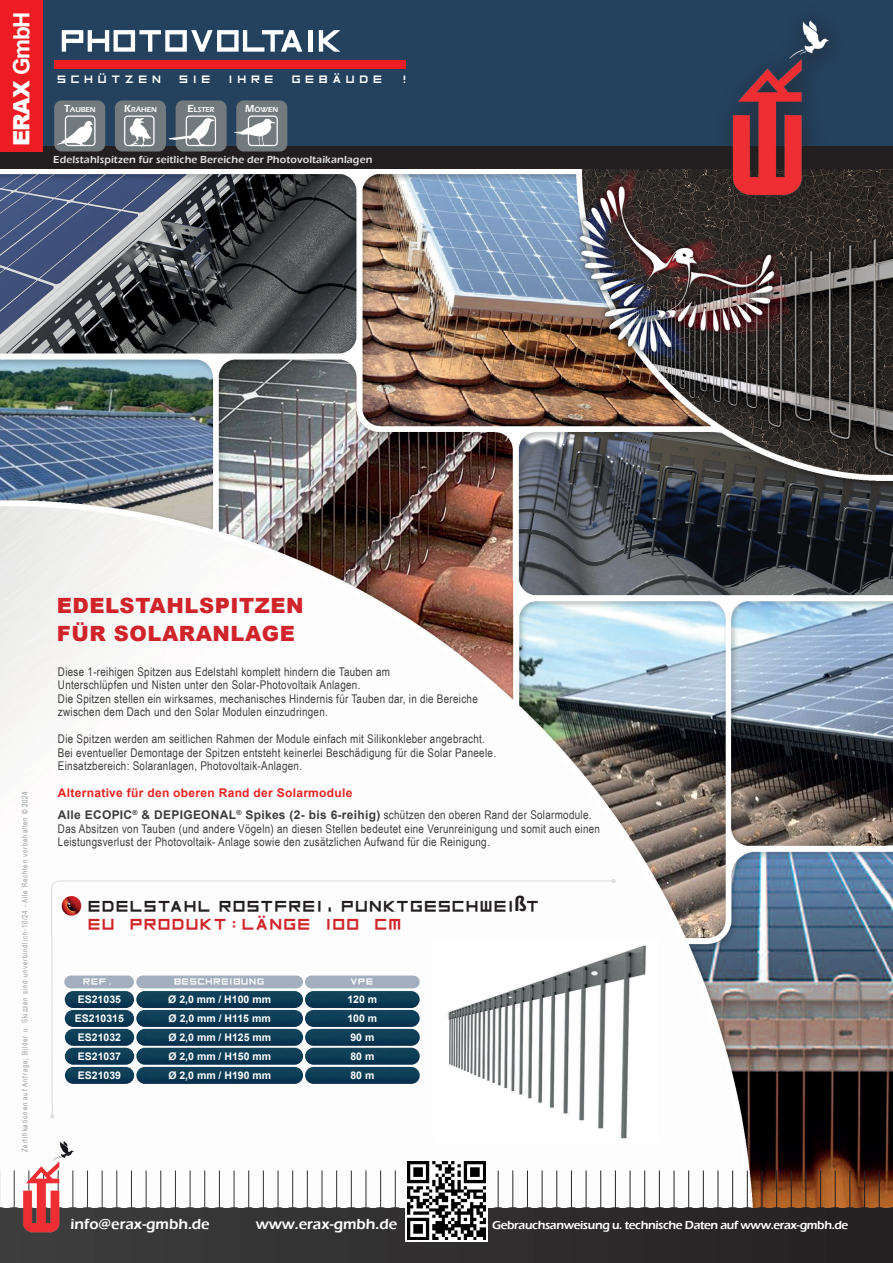
<style>
.page{position:relative;width:893px;height:1263px;background:#fff}
.page>*{position:absolute;margin:0;border:0;box-sizing:border-box;transform-origin:0 0}
.t1{font:69px "Inversionz Unboxed";letter-spacing:-.25em;color:#fff}
.t2{font:34.5px "Inversionz Unboxed";letter-spacing:-.22em;color:#231f20}
.t3{font:34.5px "Inversionz Unboxed";letter-spacing:-.22em;color:#d1232a}
.t4{font:24px "Inversionz Unboxed";letter-spacing:-.06em;color:#fff}
.t5{font:900 22.5px "Arial";color:#fff}
.t6{font:900 21px/28.5px "Arial";letter-spacing:.025em;color:#d1232a}
.t7{font:19.5px "Inversionz Unboxed";letter-spacing:-.22em;color:#fff}
.t8{font:600 15px "Eras ITC";color:#fff}
.t9{font:12px/13.5px "Arial Narrow";letter-spacing:.025em;color:#3b3c3b}
.t10{font:700 12px/22.5px "Arial";letter-spacing:.025em;color:#3b3c3b}
.t11{font:600 12px "Eras ITC";letter-spacing:-.03em;color:#fff}
.t12{font:700 10.5px "Arial";color:#fff}
.t13{font:600 10.5px "Eras ITC";letter-spacing:.01em;color:#e0e1df}
.t14{font:7.5px "Arial Narrow";letter-spacing:.1em;color:#989999}
.t15{font:600 7.35px "Eras ITC";letter-spacing:-.015em;color:#fff}
.s1{font-weight:700}
.s2{font-size:10.5px}
.s3{color:#8a9498}
.s4{color:#e92323}
.s5{font-family:"Arial Narrow";font-weight:400}
.s6{font-family:"Arial";font-weight:700;font-size:21px}
</style>
<div class="page">
<img style="left:0;top:169px;width:893px;height:1040px">
<img style="left:435px;top:941px;width:224px;height:201px">
<svg style="left:51px;top:880px;width:564px;height:237px"></svg>
<svg style="left:50px;top:1114px;width:4px;height:4px"></svg>
<svg style="left:611px;top:879px;width:5px;height:4px"></svg>
<div style="left:0;top:0;width:893px;height:146px;background:#24415e"></div>
<div style="left:0;top:146px;width:893px;height:23px;background:#231f20"></div>
<div style="left:55px;top:60px;width:351px;height:8px;background:#ee1d23"></div>
<div style="left:0;top:0;width:43px;height:151px;background:#ee1d23"></div>
<div style="left:54px;top:100px;width:51px;height:51px;background:#737a7e;border-radius:7px"></div>
<div style="left:115px;top:100px;width:51px;height:51px;background:#737a7e;border-radius:7px"></div>
<div style="left:176px;top:100px;width:51px;height:51px;background:#737a7e;border-radius:7px"></div>
<div style="left:236px;top:100px;width:51px;height:51px;background:#737a7e;border-radius:7px"></div>
<img style="left:54px;top:115px;width:50px;height:37px">
<img style="left:116px;top:115px;width:105px;height:37px">
<img style="left:234px;top:115px;width:51px;height:37px">
<div style="left:713px;top:3px;width:139px;height:218px;background:#231f20;opacity:.5"></div>
<img style="left:730px;top:17px;width:101px;height:184px">
<svg style="left:332px;top:1170px;width:561px;height:38px"></svg>
<div style="left:0;top:1209px;width:893px;height:54px;background:linear-gradient(to right,#404041,#252122)"></div>
<svg style="left:405px;top:1159px;width:82px;height:82px"></svg>
<img style="left:408px;top:1161px;width:78px;height:78px">
<img style="left:22px;top:1140px;width:52px;height:95px">
<h3 class="t5" style="left:5px;top:146px;width:136px;rotate:-90deg">ERAX <span class="s1">GmbH</span></h3>
<h1 class="t1" style="left:53px;top:-4px;width:302px">PHOTOVOLTAIK</h1>
<h3 class="t4" style="left:55px;top:64px;width:359px">SCHÜTZEN SIE IHRE GEBÄUDE !</h3>
<p class="t15" style="left:64px;top:105px;width:33px"><span class="s2">T</span>AUBEN</p>
<p class="t15" style="left:124px;top:105px;width:34px"><span class="s2">K</span>RÄHEN</p>
<p class="t15" style="left:188px;top:105px;width:28px"><span class="s2">E</span>LSTER</p>
<p class="t15" style="left:245px;top:105px;width:35px"><span class="s2">M</span>ÖWEN</p>
<p class="t13" style="left:53px;top:154px;width:321px">Edelstahlspitzen für seitliche Bereiche der Photovoltaikanlagen</p>
<p class="t14" style="left:19px;top:1152px;width:361px;rotate:-90deg">Zertifikationen auf Anfrage; Bilder u. Skizzen sind unverbindlich-10/24 <span class="s3">-</span> Alle Rechten vorbehalten <span class="s3">© 2024</span></p>
<h3 class="t6" style="left:57px;top:590px;width:248px">EDELSTAHLSPITZEN<br>FÜR SOLARANLAGE</h3>
<p class="t9" style="left:58px;top:664px;width:421px">Diese 1-reihigen Spitzen aus Edelstahl komplett hindern die Tauben am<br>Unterschlüpfen und Nisten unter den Solar-Photovoltaik Anlagen.<br>Die Spitzen stellen ein wirksames, mechanisches Hindernis für Tauben dar, in die Bereiche zwischen dem Dach und den Solar Modulen einzudringen.</p>
<p class="t9" style="left:58px;top:732px;width:440px">Die Spitzen werden am seitlichen Rahmen der Module einfach mit Silikonkleber angebracht.<br>Bei eventueller Demontage der Spitzen entsteht keinerlei Beschädigung für die Solar Paneele.<br>Einsatzbereich: Solaranlagen, Photovoltaik-Anlagen.</p>
<p class="t10" style="left:58px;top:782px;width:535px"><span class="s4">Alternative für den oberen Rand der Solarmodule<br></span>Alle ECOPIC<sup>®</sup> &amp; DEPIGEONAL<sup>®</sup> Spikes (2- bis 6-reihig) <span class="s5">schützen den oberen Rand der Solarmodule.</span></p>
<p class="t9" style="left:58px;top:821px;width:544px">Das Absitzen von Tauben (und andere Vögeln) an diesen Stellen bedeutet eine Verunreinigung und somit auch einen<br>Leistungsverlust der Photovoltaik- Anlage sowie den zusätzlichen Aufwand für die Reinigung.</p>
<h2 class="t2" style="left:85px;top:884px;width:461px">EDELSTAHLROSTFREI,PUNKTGESCHWEI<span class="s6">ß</span>T</h2>
<h2 class="t3" style="left:85px;top:902px;width:324px">EU PRODUKT:LÄNGE 100 CM</h2>
<h3 class="t7" style="left:81px;top:969px;width:37px">Ref.</h3>
<h3 class="t7" style="left:172px;top:969px;width:97px">Beschreibung</h3>
<h3 class="t7" style="left:348px;top:969px;width:29px">VPE</h3>
<p class="t12" style="left:78px;top:992px;width:45px">ES21035</p>
<p class="t12" style="left:168px;top:992px;width:104px">Ø 2,0 mm / H100 mm</p>
<p class="t12" style="left:347px;top:992px;width:31px">120 m</p>
<p class="t12" style="left:75px;top:1011px;width:51px">ES210315</p>
<p class="t12" style="left:169px;top:1011px;width:104px">Ø 2,0 mm / H115 mm</p>
<p class="t12" style="left:347px;top:1011px;width:31px">100 m</p>
<p class="t12" style="left:78px;top:1030px;width:45px">ES21032</p>
<p class="t12" style="left:168px;top:1030px;width:104px">Ø 2,0 mm / H125 mm</p>
<p class="t12" style="left:350px;top:1030px;width:25px">90 m</p>
<p class="t12" style="left:78px;top:1049px;width:45px">ES21037</p>
<p class="t12" style="left:168px;top:1049px;width:104px">Ø 2,0 mm / H150 mm</p>
<p class="t12" style="left:350px;top:1049px;width:25px">80 m</p>
<p class="t12" style="left:78px;top:1068px;width:45px">ES21039</p>
<p class="t12" style="left:168px;top:1068px;width:104px">Ø 2,0 mm / H190 mm</p>
<p class="t12" style="left:350px;top:1068px;width:25px">80 m</p>
<p class="t8" style="left:71px;top:1215px;width:141px">info@erax-gmbh.de</p>
<p class="t8" style="left:256px;top:1215px;width:143px">www.erax-gmbh.de</p>
<p class="t11" style="left:492px;top:1218px;width:358px">Gebrauchsanweisung u. technische Daten auf www.erax-gmbh.de</p>
</div>
